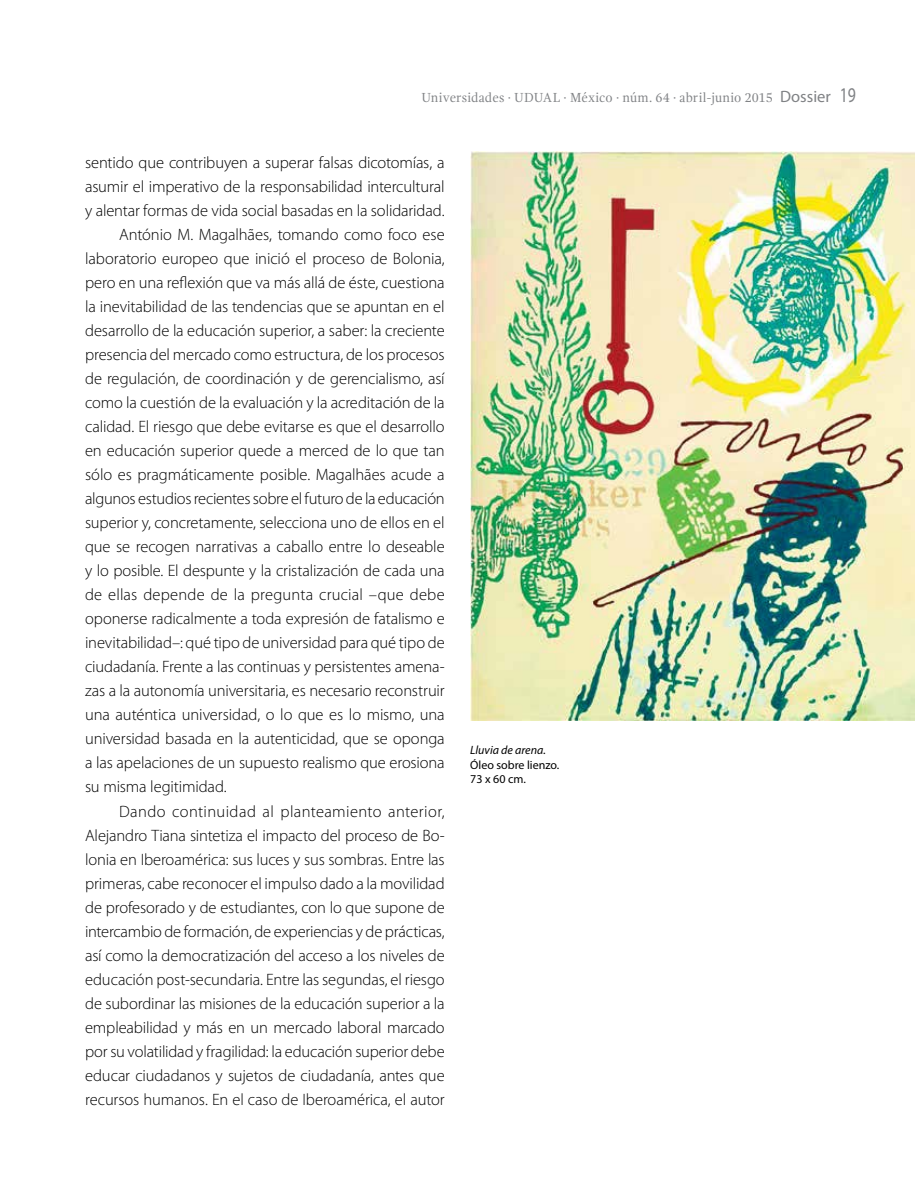
<style>
.page{position:relative;width:915px;height:1191px;background:#fff}
.page>*{position:absolute;margin:0;border:0;box-sizing:border-box;transform-origin:0 0}
.t1{font:300 16.5px "Myriad Pro";letter-spacing:-.005em;color:#000}
.t2{font:300 16.5px "Myriad Pro";letter-spacing:.025em;color:#000}
.t3{font:13.5px "Gandhi Serif";letter-spacing:.01em;color:#808285;scale:.95 1}
.t4{font:12px/14.4px "Myriad Pro";color:#000}
.t5{font:italic 12px "Myriad Pro";color:#000}
.s1{font-family:"Myriad Pro";font-size:16.5px}
.s2{font-family:"Myriad Pro";font-size:21px}
</style>
<div class="page">
<img style="left:470px;top:152px;width:444px;height:568px">
<p class="t3" style="left:421px;top:90px;width:458px">Universidades · UDUAL · México · núm. 64 · abril-junio 2015 <span class="s1">Dossier</span> <span class="s2">19</span></p>
<p class="t1" style="left:85px;top:153px;width:361px">sentido que contribuyen a superar falsas dicotomías, a</p>
<p class="t1" style="left:85px;top:177px;width:361px">asumir el imperativo de la responsabilidad intercultural</p>
<p class="t1" style="left:85px;top:201px;width:361px">y alentar formas de vida social basadas en la solidaridad.</p>
<p class="t1" style="left:119px;top:225px;width:327px">António M. Magalhães, tomando como foco ese</p>
<p class="t1" style="left:85px;top:249px;width:361px">laboratorio europeo que inició el proceso de Bolonia,</p>
<p class="t1" style="left:85px;top:273px;width:361px">pero en una reflexión que va más allá de éste, cuestiona</p>
<p class="t1" style="left:85px;top:297px;width:361px">la inevitabilidad de las tendencias que se apuntan en el</p>
<p class="t1" style="left:85px;top:321px;width:361px">desarrollo de la educación superior, a saber: la creciente</p>
<p class="t1" style="left:85px;top:345px;width:361px">presencia del mercado como estructura, de los procesos</p>
<p class="t1" style="left:85px;top:369px;width:361px">de regulación, de coordinación y de gerencialismo, así</p>
<p class="t1" style="left:85px;top:393px;width:361px">como la cuestión de la evaluación y la acreditación de la</p>
<p class="t1" style="left:85px;top:417px;width:361px">calidad. El riesgo que debe evitarse es que el desarrollo</p>
<p class="t1" style="left:85px;top:441px;width:361px">en educación superior quede a merced de lo que tan</p>
<p class="t1" style="left:85px;top:465px;width:361px">sólo es pragmáticamente posible. Magalhães acude a</p>
<p class="t1" style="left:85px;top:489px;width:361px">algunos estudios recientes sobre el futuro de la educación</p>
<p class="t1" style="left:85px;top:513px;width:361px">superior y, concretamente, selecciona uno de ellos en el</p>
<p class="t1" style="left:85px;top:537px;width:361px">que se recogen narrativas a caballo entre lo deseable</p>
<p class="t1" style="left:85px;top:561px;width:361px">y lo posible. El despunte y la cristalización de cada una</p>
<p class="t1" style="left:85px;top:585px;width:361px">de ellas depende de la pregunta crucial –que debe</p>
<p class="t1" style="left:85px;top:609px;width:361px">oponerse radicalmente a toda expresión de fatalismo e</p>
<p class="t1" style="left:85px;top:633px;width:361px">inevitabilidad–: qué tipo de universidad para qué tipo de</p>
<p class="t1" style="left:85px;top:657px;width:361px">ciudadanía. Frente a las continuas y persistentes amena-</p>
<p class="t1" style="left:85px;top:681px;width:361px">zas a la autonomía universitaria, es necesario reconstruir</p>
<p class="t1" style="left:85px;top:705px;width:361px">una auténtica universidad, o lo que es lo mismo, una</p>
<p class="t1" style="left:85px;top:729px;width:361px">universidad basada en la autenticidad, que se oponga</p>
<p class="t1" style="left:85px;top:753px;width:361px">a las apelaciones de un supuesto realismo que erosiona</p>
<p class="t1" style="left:85px;top:777px;width:143px">su misma legitimidad.</p>
<p class="t2" style="left:119px;top:801px;width:327px">Dando continuidad al planteamiento anterior,</p>
<p class="t1" style="left:85px;top:825px;width:361px">Alejandro Tiana sintetiza el impacto del proceso de Bo-</p>
<p class="t1" style="left:85px;top:849px;width:361px">lonia en Iberoamérica: sus luces y sus sombras. Entre las</p>
<p class="t1" style="left:85px;top:873px;width:361px">primeras, cabe reconocer el impulso dado a la movilidad</p>
<p class="t1" style="left:85px;top:897px;width:361px">de profesorado y de estudiantes, con lo que supone de</p>
<p class="t1" style="left:85px;top:921px;width:361px">intercambio de formación, de experiencias y de prácticas,</p>
<p class="t1" style="left:85px;top:945px;width:361px">así como la democratización del acceso a los niveles de</p>
<p class="t1" style="left:85px;top:969px;width:361px">educación post-secundaria. Entre las segundas, el riesgo</p>
<p class="t1" style="left:85px;top:993px;width:361px">de subordinar las misiones de la educación superior a la</p>
<p class="t1" style="left:85px;top:1017px;width:361px">empleabilidad y más en un mercado laboral marcado</p>
<p class="t1" style="left:85px;top:1041px;width:361px">por su volatilidad y fragilidad: la educación superior debe</p>
<p class="t1" style="left:85px;top:1065px;width:361px">educar ciudadanos y sujetos de ciudadanía, antes que</p>
<p class="t1" style="left:85px;top:1089px;width:361px">recursos humanos. En el caso de Iberoamérica, el autor</p>
<p class="t5" style="left:470px;top:743px;width:77px">Lluvia de arena.</p>
<p class="t4" style="left:470px;top:757px;width:90px">Óleo sobre lienzo.<br>73 x 60 cm.</p>
</div>
